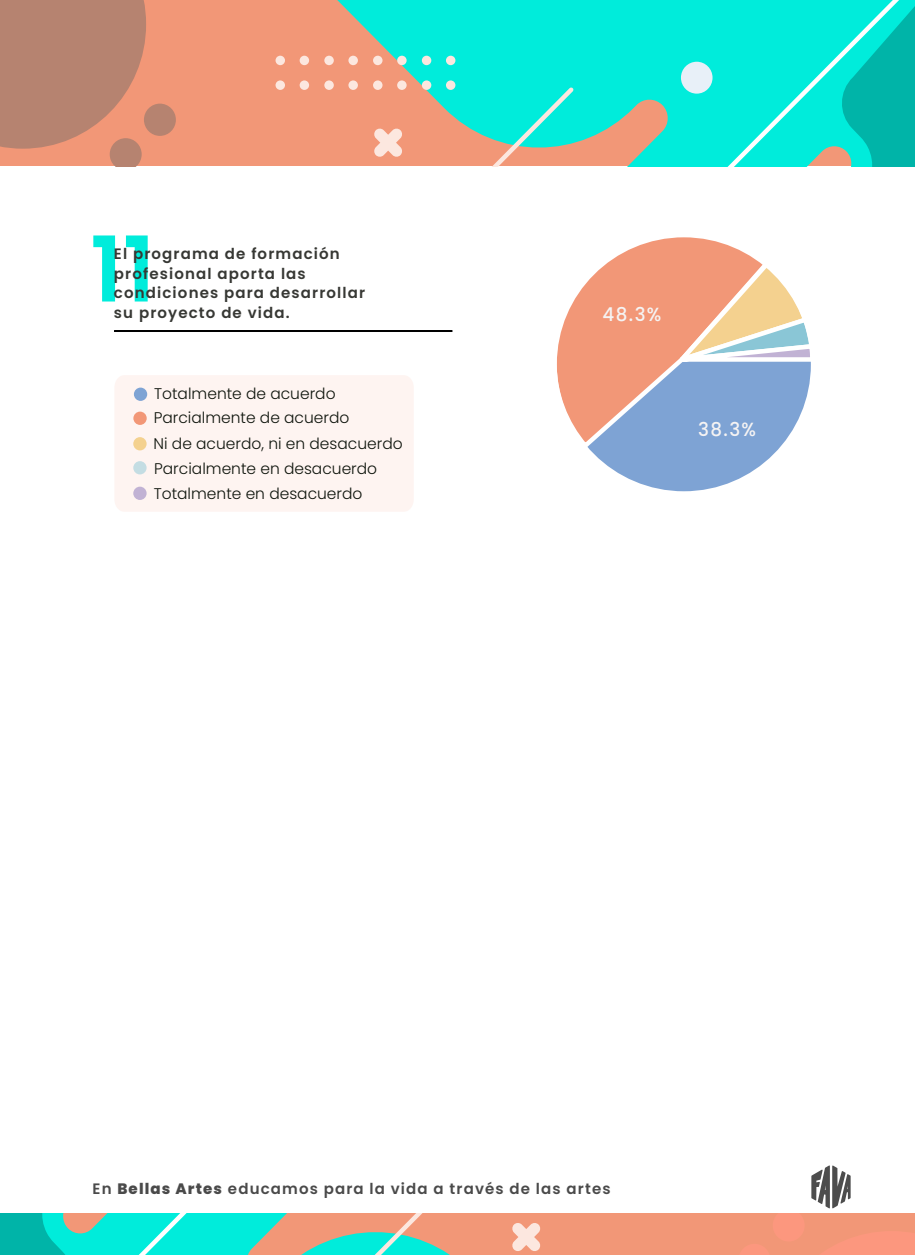
<style>
.page{position:relative;width:915px;height:1255px;background:#fff}
.page>*{position:absolute;margin:0;border:0;box-sizing:border-box;transform-origin:0 0}
.t1{font:600 90.6px "Poppins";color:#00ecdb}
.t2{font:500 19.05px "Poppins";color:#f5f3f3;scale:.96 1}
.t3{font:300 15.45px/24px "Poppins";color:#0e140c}
.t4{font:600 15.15px/19.5px "Poppins";letter-spacing:.075em;color:#373834}
.t5{font:600 15.15px "Poppins";letter-spacing:.075em;color:#4a4a4a}
.s1{font-weight:800}
</style>
<div class="page">
<div style="left:0;top:0;width:914px;height:166px;background:#f29777"></div>
<svg style="left:326px;top:0;width:344px;height:166px;fill:#00ecdb"></svg>
<svg style="left:0;top:0;width:146px;height:166px"></svg>
<div style="left:144px;top:104px;width:32px;height:32px;background:#b68370;border-radius:50%"></div>
<svg style="left:306px;top:83px;width:271px;height:83px"></svg>
<svg style="left:670px;top:0;width:244px;height:166px;background:#0ee1d1"></svg>
<div style="left:324px;top:56px;width:10px;height:9px;background:#fce7df;border-radius:50%"></div>
<div style="left:324px;top:80px;width:10px;height:10px;background:#fce7df;border-radius:50%"></div>
<div style="left:348px;top:56px;width:10px;height:9px;background:#fce7df;border-radius:50%"></div>
<div style="left:348px;top:80px;width:10px;height:10px;background:#fce7df;border-radius:50%"></div>
<div style="left:275px;top:56px;width:10px;height:9px;background:#fce7df;border-radius:50%"></div>
<div style="left:275px;top:80px;width:10px;height:10px;background:#fce7df;border-radius:50%"></div>
<div style="left:299px;top:56px;width:10px;height:9px;background:#fce7df;border-radius:50%"></div>
<div style="left:299px;top:80px;width:10px;height:10px;background:#fce7df;border-radius:50%"></div>
<div style="left:421px;top:56px;width:10px;height:9px;background:#fce7df;border-radius:50%"></div>
<div style="left:421px;top:80px;width:10px;height:10px;background:#fce7df;border-radius:50%"></div>
<div style="left:446px;top:56px;width:9px;height:9px;background:#fce7df;border-radius:50%"></div>
<div style="left:446px;top:80px;width:9px;height:10px;background:#fce7df;border-radius:50%"></div>
<div style="left:373px;top:56px;width:9px;height:9px;background:#fce7df;border-radius:50%"></div>
<div style="left:373px;top:80px;width:9px;height:10px;background:#fce7df;border-radius:50%"></div>
<div style="left:397px;top:56px;width:9px;height:9px;background:#fce7df;border-radius:50%"></div>
<div style="left:397px;top:80px;width:9px;height:10px;background:#fce7df;border-radius:50%"></div>
<div style="left:0;top:1213px;width:914px;height:41px;background:#f29777"></div>
<svg style="left:0;top:1213px;width:541px;height:41px"></svg>
<svg style="left:811px;top:1165px;width:40px;height:44px"></svg>
<div style="left:114px;top:330px;width:338px;height:2px;border:1px solid #000"></div>
<div style="left:115px;top:375px;width:298px;height:136px;background:#fef4f1"></div>
<div style="left:134px;top:387px;width:13px;height:14px;background:#7ea3d4;border-radius:50%"></div>
<div style="left:133px;top:437px;width:13px;height:13px;background:#f4d18f;border-radius:50%"></div>
<div style="left:133px;top:461px;width:13px;height:13px;background:#c4dde3;border-radius:50%"></div>
<div style="left:133px;top:486px;width:13px;height:14px;background:#c1b2d4;border-radius:50%"></div>
<div style="left:133px;top:411px;width:14px;height:14px;background:#f29777;border-radius:50%"></div>
<svg style="left:557px;top:237px;width:254px;height:255px"></svg>
<h1 class="t1" style="left:90px;top:217px;width:67px">11</h1>
<p class="t4" style="left:114px;top:244px;width:253px">El programa de formación profesional aporta las condiciones para desarrollar su proyecto de vida.</p>
<p class="t3" style="left:154px;top:382px;width:197px">Totalmente de acuerdo<br>Parcialmente de acuerdo</p>
<p class="t3" style="left:154px;top:455px;width:225px;line-height:25.5px">Parcialmente en desacuerdo<br>Totalmente en desacuerdo</p>
<p class="t3" style="left:153px;top:431px;width:250px">Ni de acuerdo, ni en desacuerdo</p>
<p class="t2" style="left:602px;top:303px;width:63px">48.3%</p>
<p class="t2" style="left:698px;top:418px;width:62px">38.3%</p>
<p class="t5" style="left:92px;top:1179px;width:519px">En <span class="s1">Bellas Artes</span> educamos para la vida a través de las artes</p>
</div>
